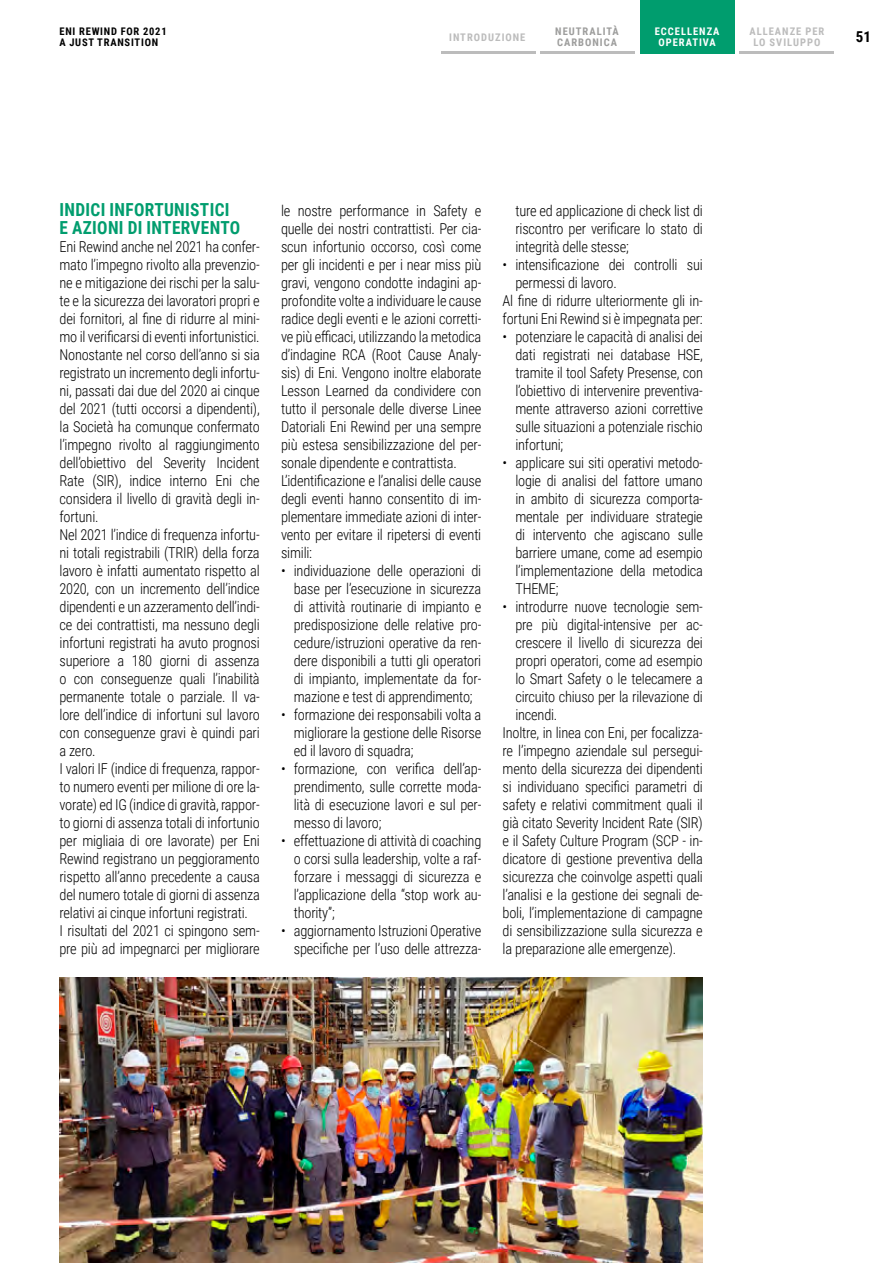
<style>
.page{position:relative;width:893px;height:1263px;background:#fff}
.page>*{position:absolute;margin:0;border:0;box-sizing:border-box;transform-origin:0 0}
.corpo_testo{font:700 18px "Roboto Condensed";letter-spacing:.02em;color:#009d6e;scale:.96 1}
.corpo_testo-2{font:300 15px/18px "Roboto Condensed";letter-spacing:-.015em;color:#000;text-align:justify;scale:.96 1}
.t1{font:700 15px "Roboto Condensed";color:#000}
.t2{font:700 10.5px/10.5px "Roboto Condensed";letter-spacing:.095em;color:#bcbcbc;text-align:center}
.t3{font:700 10.5px/10.5px "Roboto Condensed";letter-spacing:.075em;color:#000}
.t4{font:700 10.5px/10.5px "Roboto Condensed";letter-spacing:.095em;color:#fff;text-align:center}
.t5{font:700 10.5px/10.5px "Roboto Condensed";letter-spacing:.095em;color:#9d9d9c}
</style>
<div class="page">
<div style="left:641px;top:0;width:94px;height:54px;background:#009d6e"></div>
<hr style="left:740px;top:51px;width:94px;height:3px;background:#bcbcbc">
<hr style="left:540px;top:51px;width:94px;height:3px;background:#bcbcbc">
<hr style="left:441px;top:51px;width:95px;height:3px;background:#bcbcbc">
<img style="left:60px;top:977px;width:643px;height:286px">
<p class="t5" style="left:555px;top:26px;width:65px">NEUTRALITÀ<br>CARBONICA</p>
<p class="t3" style="left:59px;top:26px;width:109px">ENI REWIND FOR 2021<br>A JUST TRANSITION</p>
<p class="t4" style="left:655px;top:26px;width:66px">ECCELLENZA<br>OPERATIVA</p>
<p class="t2" style="left:749px;top:26px;width:76px">ALLEANZE PER<br>LO SVILUPPO</p>
<p class="t2" style="left:449px;top:31px;width:78px">INTRODUZIONE</p>
<p class="t1" style="left:856px;top:26px;width:17px">51</p>
<p class="corpo_testo" style="left:60px;top:197px;width:179px">INDICI INFORTUNISTICI</p>
<p class="corpo_testo" style="left:60px;top:215px;width:190px">E AZIONI DI INTERVENTO</p>
<p class="corpo_testo-2" style="left:60px;top:237px;width:210px">Eni Rewind anche nel 2021 ha confer&shy;mato l’impegno rivolto alla prevenzio&shy;ne e mitigazione dei rischi per la salu&shy;te e la sicurezza dei lavoratori propri e dei fornitori, al fine di ridurre al mini&shy;mo il verificarsi di eventi infortunistici.</p>
<p class="corpo_testo-2" style="left:60px;top:345px;width:210px">Nonostante nel corso dell’anno si sia registrato un incremento degli infortu&shy;ni, passati dai due del 2020 ai cinque del 2021 (tutti occorsi a dipendenti), la Società ha comunque confermato l’impegno rivolto al raggiungimento dell’obiettivo del Severity Incident Rate (SIR), indice interno Eni che considera il livello di gravità degli in&shy;fortuni.</p>
<p class="corpo_testo-2" style="left:60px;top:525px;width:210px">Nel 2021 l’indice di frequenza infortu&shy;ni totali registrabili (TRIR) della forza lavoro è infatti aumentato rispetto al 2020, con un incremento dell’indice dipendenti e un azzeramento dell’indi&shy;ce dei contrattisti, ma nessuno degli infortuni registrati ha avuto prognosi superiore a 180 giorni di assenza o con conseguenze quali l’inabilità permanente totale o parziale. Il va&shy;lore dell’indice di infortuni sul lavoro con conseguenze gravi è quindi pari a zero.</p>
<p class="corpo_testo-2" style="left:60px;top:759px;width:210px">I valori IF (indice di frequenza, rappor&shy;to numero eventi per milione di ore la&shy;vorate) ed IG (indice di gravità, rappor&shy;to giorni di assenza totali di infortunio per migliaia di ore lavorate) per Eni Rewind registrano un peggioramento rispetto all’anno precedente a causa del numero totale di giorni di assenza relativi ai cinque infortuni registrati.</p>
<p class="corpo_testo-2" style="left:60px;top:921px;width:210px">I risultati del 2021 ci spingono sem&shy;pre più ad impegnarci per migliorare</p>
<p class="corpo_testo-2" style="left:281px;top:201px;width:210px">le nostre performance in Safety e quelle dei nostri contrattisti. Per cia&shy;scun infortunio occorso, così come per gli incidenti e per i near miss più gravi, vengono condotte indagini ap&shy;profondite volte a individuare le cause radice degli eventi e le azioni corretti&shy;ve più efficaci, utilizzando la metodica d’indagine RCA (Root Cause Analy&shy;sis) di Eni. Vengono inoltre elaborate Lesson Learned da condividere con tutto il personale delle diverse Linee Datoriali Eni Rewind per una sempre più estesa sensibilizzazione del per&shy;sonale dipendente e contrattista.</p>
<p class="corpo_testo-2" style="left:281px;top:471px;width:210px">L’identificazione e l’analisi delle cause degli eventi hanno consentito di im&shy;plementare immediate azioni di inter&shy;vento per evitare il ripetersi di eventi simili:</p>
<p class="corpo_testo-2" style="left:294px;top:561px;width:197px;text-indent:-13px">• individuazione delle operazioni di base per l’esecuzione in sicurezza di attività routinarie di impianto e predisposizione delle relative pro&shy;cedure/istruzioni operative da ren&shy;dere disponibili a tutti gli operatori di impianto, implementate da for&shy;mazione e test di apprendimento;</p>
<p class="corpo_testo-2" style="left:294px;top:705px;width:197px;text-indent:-13px">• formazione dei responsabili volta a migliorare la gestione delle Risorse ed il lavoro di squadra;</p>
<p class="corpo_testo-2" style="left:294px;top:759px;width:197px;text-indent:-13px">• formazione, con verifica dell’ap&shy;prendimento, sulle corrette moda&shy;lità di esecuzione lavori e sul per&shy;messo di lavoro;</p>
<p class="corpo_testo-2" style="left:294px;top:831px;width:197px;text-indent:-13px">• effettuazione di attività di coaching o corsi sulla leadership, volte a raf&shy;forzare i messaggi di sicurezza e l’applicazione della “stop work au&shy;thority”;</p>
<p class="corpo_testo-2" style="left:281px;top:921px;width:210px;text-align:right">• aggiornamento Istruzioni Operative specifiche per l’uso delle attrezza-</p>
<p class="corpo_testo-2" style="left:515px;top:201px;width:197px">ture ed applicazione di check list di riscontro per verificare lo stato di integrità delle stesse;</p>
<p class="corpo_testo-2" style="left:515px;top:255px;width:197px;text-indent:-13px">• intensificazione dei controlli sui permessi di lavoro.</p>
<p class="corpo_testo-2" style="left:503px;top:291px;width:210px">Al fine di ridurre ulteriormente gli in&shy;fortuni Eni Rewind si è impegnata per:</p>
<p class="corpo_testo-2" style="left:515px;top:327px;width:197px;text-indent:-13px">• potenziare le capacità di analisi dei dati registrati nei database HSE, tramite il tool Safety Presense, con l’obiettivo di intervenire preventiva&shy;mente attraverso azioni correttive sulle situazioni a potenziale rischio infortuni;</p>
<p class="corpo_testo-2" style="left:515px;top:453px;width:197px;text-indent:-13px">• applicare sui siti operativi metodo&shy;logie di analisi del fattore umano in ambito di sicurezza comporta&shy;mentale per individuare strategie di intervento che agiscano sulle barriere umane, come ad esempio l’implementazione della metodica THEME;</p>
<p class="corpo_testo-2" style="left:515px;top:597px;width:197px;text-indent:-13px">• introdurre nuove tecnologie sem&shy;pre più digital-intensive per ac&shy;crescere il livello di sicurezza dei propri operatori, come ad esempio lo Smart Safety o le telecamere a circuito chiuso per la rilevazione di incendi.</p>
<p class="corpo_testo-2" style="left:503px;top:723px;width:210px">Inoltre, in linea con Eni, per focalizza&shy;re l’impegno aziendale sul persegui&shy;mento della sicurezza dei dipendenti si individuano specifici parametri di safety e relativi commitment quali il già citato Severity Incident Rate (SIR) e il Safety Culture Program (SCP - in&shy;dicatore di gestione preventiva della sicurezza che coinvolge aspetti quali l’analisi e la gestione dei segnali de&shy;boli, l’implementazione di campagne di sensibilizzazione sulla sicurezza e la preparazione alle emergenze).</p>
</div>
